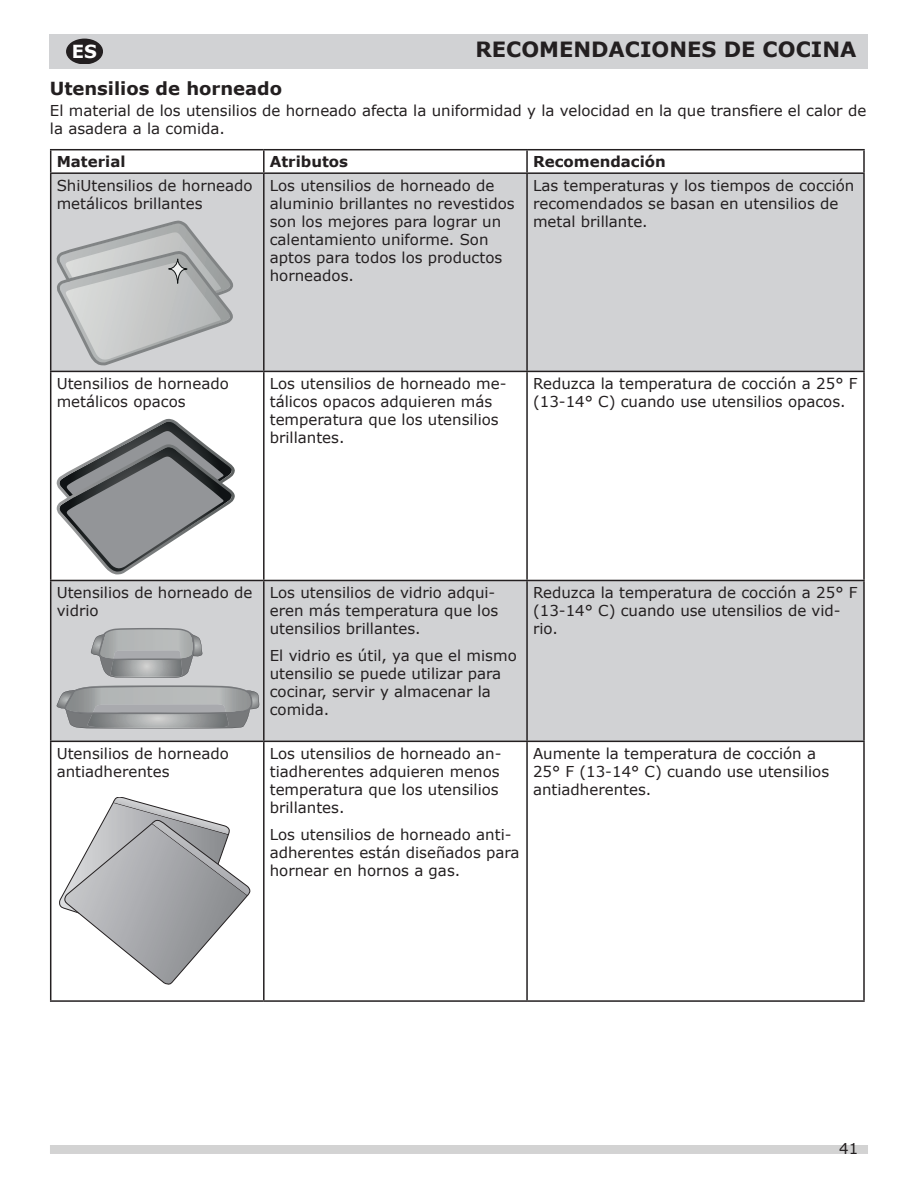
<style>
.page{position:relative;width:918px;height:1188px;background:#fff}
.page>*{position:absolute;margin:0;border:0;box-sizing:border-box;transform-origin:0 0}
.t1{font:700 21px "Verdana IKEA";color:#231f20}
.t2{font:700 18px "Verdana IKEA";color:#231f20}
.t3{font:700 18px "Verdana";color:#fff}
.t4{font:15px/18px "Verdana IKEA";color:#231f20}
.t5{font:700 15px "Verdana IKEA";color:#231f20}
</style>
<div class="page">
<div style="left:50px;top:1145px;width:818px;height:9px;background:#d3d3d3"></div>
<div style="left:50px;top:34px;width:818px;height:35px;background:#d1d2d4"></div>
<svg style="left:66px;top:39px;width:37px;height:25px"></svg>
<svg style="left:51px;top:174px;width:812px;height:567px;fill:#d1d2d4"></svg>
<hr style="left:50px;top:149px;width:214px;height:1px;background:#231f20">
<svg style="left:50px;top:150px;width:1px;height:22px"></svg>
<hr style="left:264px;top:149px;width:263px;height:1px;background:#231f20">
<hr style="left:263px;top:150px;width:2px;height:22px;background:#231f20">
<hr style="left:527px;top:149px;width:338px;height:1px;background:#231f20">
<hr style="left:526px;top:150px;width:2px;height:22px;background:#231f20">
<hr style="left:863px;top:150px;width:2px;height:22px;background:#231f20">
<hr style="left:50px;top:172px;width:214px;height:2px;background:#231f20">
<hr style="left:50px;top:174px;width:1px;height:197px;background:#231f20">
<hr style="left:264px;top:172px;width:263px;height:2px;background:#231f20">
<hr style="left:263px;top:174px;width:2px;height:197px;background:#231f20">
<hr style="left:527px;top:172px;width:338px;height:2px;background:#231f20">
<hr style="left:526px;top:174px;width:2px;height:197px;background:#231f20">
<hr style="left:863px;top:174px;width:2px;height:197px;background:#231f20">
<hr style="left:50px;top:371px;width:214px;height:1px;background:#231f20">
<hr style="left:50px;top:372px;width:1px;height:208px;background:#231f20">
<hr style="left:264px;top:371px;width:263px;height:1px;background:#231f20">
<hr style="left:263px;top:372px;width:2px;height:208px;background:#231f20">
<hr style="left:527px;top:371px;width:338px;height:1px;background:#231f20">
<hr style="left:526px;top:372px;width:2px;height:208px;background:#231f20">
<hr style="left:863px;top:372px;width:2px;height:208px;background:#231f20">
<hr style="left:50px;top:580px;width:214px;height:1px;background:#231f20">
<hr style="left:50px;top:581px;width:1px;height:160px;background:#231f20">
<hr style="left:264px;top:580px;width:263px;height:1px;background:#231f20">
<hr style="left:263px;top:581px;width:2px;height:160px;background:#231f20">
<hr style="left:527px;top:580px;width:338px;height:1px;background:#231f20">
<hr style="left:526px;top:581px;width:2px;height:160px;background:#231f20">
<hr style="left:863px;top:581px;width:2px;height:160px;background:#231f20">
<hr style="left:50px;top:741px;width:214px;height:1px;background:#231f20">
<hr style="left:50px;top:742px;width:1px;height:258px;background:#231f20">
<hr style="left:264px;top:741px;width:263px;height:1px;background:#231f20">
<hr style="left:263px;top:742px;width:2px;height:258px;background:#231f20">
<hr style="left:527px;top:741px;width:338px;height:1px;background:#231f20">
<hr style="left:526px;top:742px;width:2px;height:258px;background:#231f20">
<hr style="left:863px;top:742px;width:2px;height:258px;background:#231f20">
<hr style="left:50px;top:1000px;width:214px;height:2px;background:#231f20">
<hr style="left:264px;top:1000px;width:263px;height:2px;background:#231f20">
<hr style="left:527px;top:1000px;width:338px;height:2px;background:#231f20">
<svg style="left:57px;top:221px;width:176px;height:144px;background:#c0c2c3"></svg>
<svg style="left:57px;top:419px;width:178px;height:155px"></svg>
<svg style="left:57px;top:685px;width:202px;height:43px;background:#a2a4a6"></svg>
<svg style="left:91px;top:628px;width:111px;height:50px;background:#a7a9ab"></svg>
<svg style="left:59px;top:797px;width:191px;height:187px"></svg>
<p class="t3" style="left:72px;top:39px;width:27px">ES</p>
<h1 class="t1" style="left:474px;top:36px;width:384px">ecomendacionesRECOMENDACIONES DE COCINA</h1>
<h1 class="t1" style="left:722px;top:35px;width:56px">de cocina</h1>
<p class="t2" style="left:50px;top:76px;width:234px">Utensilios de horneado</p>
<p class="t4" style="left:50px;top:101px;width:818px">El material de los utensilios de horneado afecta la uniformidad y la velocidad en la que transfiere el calor de la asadera a la comida.</p>
<p class="t5" style="left:57px;top:152px;width:70px">Material</p>
<p class="t5" style="left:270px;top:152px;width:80px">Atributos</p>
<p class="t5" style="left:533px;top:152px;width:134px">Recomendación</p>
<p class="t4" style="left:57px;top:176px;width:198px">ShiUtensilios de horneado metálicos brillantes</p>
<p class="t4" style="left:270px;top:176px;width:246px">Los utensilios de horneado de aluminio brillantes no revestidos son los mejores para lograr un calentamiento uniforme. Son aptos para todos los productos horneados.</p>
<p class="t4" style="left:533px;top:176px;width:323px">Las temperaturas y los tiempos de cocción recomendados se basan en utensilios de metal brillante.</p>
<p class="t4" style="left:57px;top:375px;width:174px">Utensilios de horneado metálicos opacos</p>
<p class="t4" style="left:270px;top:375px;width:238px">Los utensilios de horneado me&shy;tálicos opacos adquieren más temperatura que los utensilios brillantes.</p>
<p class="t4" style="left:533px;top:375px;width:326px">Reduzca la temperatura de cocción a 25° F (13-14° C) cuando use utensilios opacos.</p>
<p class="t4" style="left:57px;top:584px;width:197px">Utensilios de horneado de vidrio</p>
<p class="t4" style="left:270px;top:584px;width:230px">Los utensilios de vidrio adqui&shy;eren más temperatura que los utensilios brillantes.</p>
<p class="t4" style="left:270px;top:647px;width:248px">El vidrio es útil, ya que el mismo utensilio se puede utilizar para cocinar, servir y almacenar la comida.</p>
<p class="t4" style="left:57px;top:745px;width:174px">Utensilios de horneado antiadherentes</p>
<p class="t4" style="left:270px;top:745px;width:233px">Los utensilios de horneado an&shy;tiadherentes adquieren menos temperatura que los utensilios brillantes.</p>
<p class="t4" style="left:270px;top:826px;width:251px">Los utensilios de horneado anti&shy;adherentes están diseñados para hornear en hornos a gas.</p>
<p class="t4" style="left:533px;top:584px;width:326px">Reduzca la temperatura de cocción a 25° F (13-14° C) cuando use utensilios de vid&shy;rio.</p>
<p class="t4" style="left:533px;top:745px;width:298px">Aumente la temperatura de cocción a<br>25° F (13-14° C) cuando use utensilios antiadherentes.</p>
<p class="t4" style="left:839px;top:1140px;width:21px">41</p>
</div>
